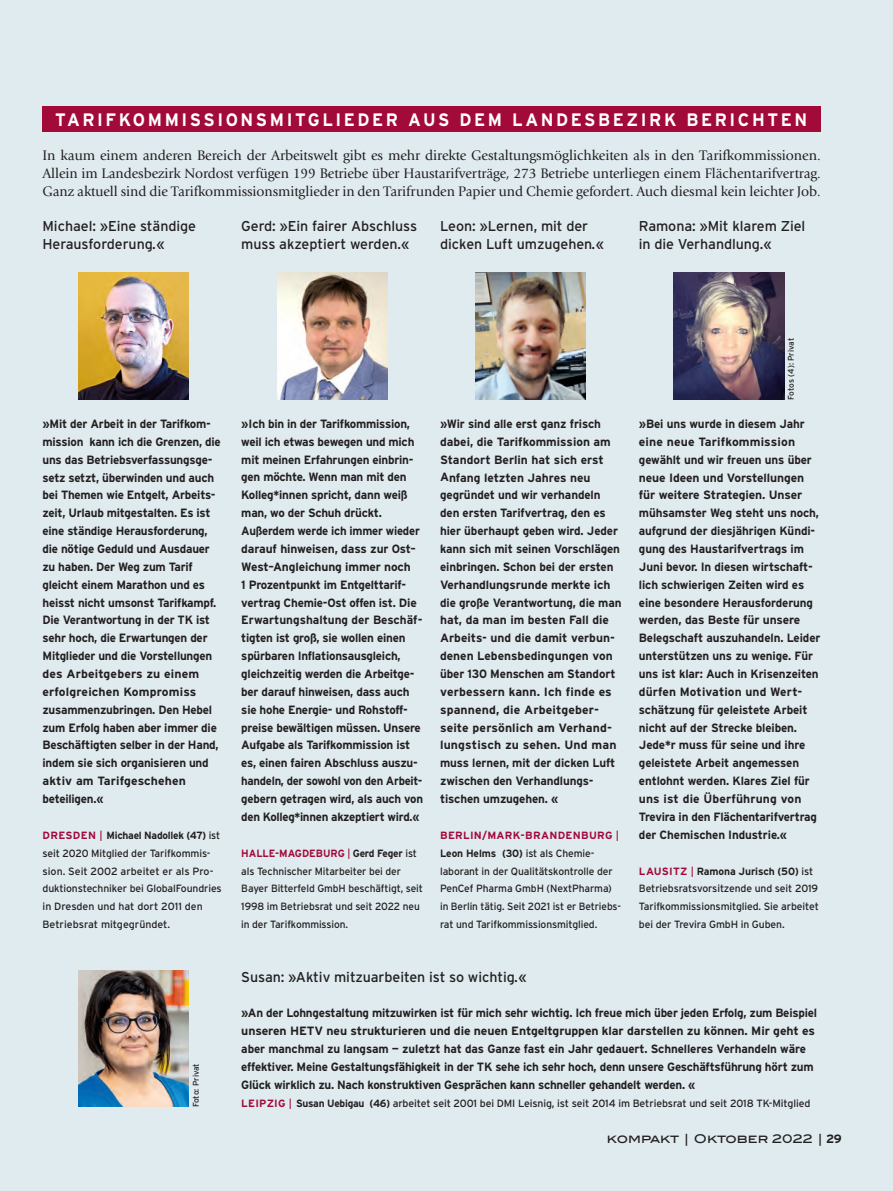
<style>
.page{position:relative;width:893px;height:1191px;background:#e0ebf0}
.page>*{position:absolute;margin:0;border:0;box-sizing:border-box;transform-origin:0 0}
.t1{font:700 18px "Interstate";letter-spacing:.15em;color:#fff;scale:.95 1}
.t2{font:14.25px/17.9px "Giovanni EF";letter-spacing:-.005em;color:#231f20;text-align:justify}
.t3{font:14.25px/17.9px "Interstate";letter-spacing:-.005em;color:#231f20}
.t4{font:700 12px/17.9px "Interstate";letter-spacing:-.02em;color:#231f20}
.t5{font:12px "Blair ITC Std";letter-spacing:-.01em;color:#231f20}
.t6{font:10.5px/17.9px "Interstate";letter-spacing:-.01em;color:#231f20}
.t7{font:8.25px "Interstate";color:#231f20}
.s1{font-style:italic}
.s2{font-weight:700;color:#a20a3a}
.s3{color:#a20a3a}
.s4{font-weight:700}
.s5{font-family:"Interstate";font-weight:700}
</style>
<div class="page">
<div style="left:43px;top:106px;width:778px;height:26px;background:#a20a3a"></div>
<img style="left:78px;top:272px;width:111px;height:128px">
<img style="left:277px;top:272px;width:111px;height:128px">
<img style="left:475px;top:272px;width:111px;height:128px">
<img style="left:674px;top:272px;width:110px;height:128px">
<img style="left:78px;top:970px;width:111px;height:136px">
<h1 class="t1" style="left:55px;top:109px;width:15px">TARIFKOMMI</h1>
<h1 class="t1" style="left:190px;top:109px;width:42px">SSION</h1>
<h1 class="t1" style="left:256px;top:109px;width:29px">SMITGLIEDER</h1>
<h1 class="t1" style="left:408px;top:109px;width:69px">AU S DEM</h1>
<h1 class="t1" style="left:512px;top:109px;width:16px">LANDE</h1>
<h1 class="t1" style="left:584px;top:109px;width:73px">SBEZIRK</h1>
<h1 class="t1" style="left:686px;top:109px;width:31px">BERICHTEN</h1>
<p class="t2" style="left:43px;top:146px;width:780px">In kaum einem anderen Bereich der Arbeitswelt gibt es mehr direkte Gestaltungsmöglichkeiten als in den Tarifkommissionen.<br>Allein im Landesbezirk Nordost verfügen 199 Betriebe über Haustarifverträge, 273 Betriebe unterliegen einem Flächentarifvertrag.<br>Ganz aktuell sind die Tarifkommissionsmitglieder in den Tarifrunden Papier und Chemie gefordert. Auch diesmal kein leichter Job.</p>
<p class="t3" style="left:43px;top:217px;width:155px">Michael: »Eine ständige<br>Herausforderung<span class="s1">.</span>«</p>
<p class="t3" style="left:241px;top:217px;width:177px">Gerd: »Ein fairer Abschluss muss akzeptiert werden.«</p>
<p class="t3" style="left:440px;top:217px;width:166px">Leon: »Lernen, mit der dicken Luft umzugehen<span class="s1">.</span>«</p>
<p class="t3" style="left:639px;top:217px;width:168px">Ramona: »Mit klarem Ziel in die Verhandlung.«</p>
<p class="t4" style="left:43px;top:415px;width:180px">»M it der Arbeit in der Tarifkom&shy;mission kann ich die Grenzen, die uns das Betriebsverfassungsge&shy;setz setzt, überwinden und auch bei Themen wie Entgelt, Arbeits&shy;zeit, U rlaub mitgestalten. Es ist eine ständige Herausforderung, die nötige Geduld und Ausdauer zu haben. Der Weg zum Tarif gleicht einem Marathon und es heisst nicht umsonst Tarifkampf.<br>Die Verantwortung in der TK ist sehr hoch, die Erwartungen der<br>M itglieder und die Vorstellungen des Arbeitgebers zu einem erfolgreichen Kompromiss zusammenzubringen. Den Hebel zum Erfolg haben aber immer die<br>Beschäftigten selber in der Hand, indem sie sich organisieren und aktiv am Tarifgeschehen beteiligen.«</p>
<p class="t6" style="left:43px;top:826px;width:181px"><span class="s2">dres den</span> <span class="s3">|</span> <span class="s4">M ichael Nadollek (47)</span> ist seit 2020 Mitglied der Tarifkommis&shy;sion. Seit 2002 arbeitet er als Pro&shy;duktionstechniker bei GlobalFoundries in Dresden und hat dort 2011 den Betriebsrat mitgegründet.</p>
<p class="t7" style="left:191px;top:1107px;width:45px;rotate:-90deg">Foto: Privat</p>
<p class="t4" style="left:241px;top:415px;width:183px">»I ch bin in der Tarifkommission, weil ich etwas bewegen und mich mit meinen Erfahrungen einbrin&shy;gen möchte. Wenn man mit den<br>Kolleg*innen spricht, dann weiß man, wo der Schuh drückt.<br>Außerdem werde ich immer wieder darauf hinweisen, dass zur Ost–<br>West–Angleichung immer noch<br>1 Prozentpunkt im Entgelttarif&shy;vertrag Chemie-Ost offen ist. Die<br>Erwartungshaltung der Beschäf&shy;tigten ist groß, sie wollen einen spürbaren I nflationsausgleich, gleichzeitig werden die Arbeitge&shy;ber darauf hinweisen, dass auch sie hohe Energie- und Rohstoff&shy;preise bewältigen müssen. U nsere<br>Aufgabe als Tarifkommission ist es, einen fairen Abschluss auszu&shy;handeln, der sowohl von den Arbeit&shy;gebern getragen wird, als auch von den Kolleg*innen akzeptiert wird.«</p>
<p class="t6" style="left:241px;top:844px;width:183px"><span class="s2">halle-magdeburg</span> <span class="s3">|</span> <span class="s4">Gerd Feger</span> ist als Technischer Mitarbeiter bei der Bayer Bitterfeld GmbH beschäftigt, seit 1998 im Betriebsrat und seit 2022 neu in der Tarifkommission.</p>
<p class="t4" style="left:440px;top:415px;width:183px">»Wir sind alle erst ganz frisch dabei, die Tarifkommission am<br>Standort Berlin hat sich erst<br>Anfang letzten Jahres neu gegründet und wir verhandeln den ersten Tarifvertrag, den es hier überhaupt geben wird. Jeder kann sich mit seinen Vorschlägen einbringen. Schon bei der ersten<br>Verhandlungsrunde merkte ich die große Verantwortung, die man hat, da man im besten Fall die<br>Arbeits- und die damit verbun&shy;denen Lebensbedingungen von über 130 Menschen am Standort verbessern kann. I ch finde es spannend, die Arbeitgeber&shy;seite persönlich am Verhand&shy;lungstisch zu sehen. U nd man muss lernen, mit der dicken Luft zwischen den Verhandlungs&shy;tischen umzugehen. «</p>
<p class="t6" style="left:440px;top:826px;width:182px"><span class="s2">berlin/mark-brandenburg</span> <span class="s3">| </span><span class="s4">Leon Helms (30)</span> ist als Chemie&shy;laborant in der Qualitätskontrolle der PenCef Pharma GmbH (NextPharma) in Berlin tätig. Seit 2021 ist er Betriebs&shy;rat und Tarifkommissionsmitglied.</p>
<p class="t3" style="left:241px;top:967px;width:287px">Susan: »Aktiv mitzuarbeiten ist so wichtig<span class="s1">.</span>«</p>
<p class="t7" style="left:786px;top:399px;width:63px;rotate:-90deg">Fotos (4): Privat</p>
<p class="t4" style="left:639px;top:415px;width:183px">»Bei uns wurde in diesem Jahr eine neue Tarifkommission gewählt und wir freuen uns über neue I deen und Vorstellungen für weitere Strategien. U nser mühsamster Weg steht uns noch, aufgrund der diesjährigen Kündi&shy;gung des Haustarifvertrags im<br>Juni bevor. I n diesen wirtschaft&shy;lich schwierigen Zeiten wird es eine besondere Herausforderung werden, das Beste für unsere<br>Belegschaft auszuhandeln. Leider unterstützen uns zu wenige. Für uns ist klar: Auch in Krisenzeiten dürfen Motivation und Wert&shy;schätzung für geleistete Arbeit nicht auf der Strecke bleiben.<br>Jede*r muss für seine und ihre geleistete Arbeit angemessen entlohnt werden. Klares Ziel für uns ist die Überführung von<br>Trevira in den Flächentarifvertrag der Chemischen I ndustrie.«</p>
<p class="t6" style="left:639px;top:862px;width:182px"><span class="s2">laus itz</span> <span class="s3">|</span> <span class="s4">Ramona Jurisch (50)</span> ist Betriebsratsvorsitzende und seit 2019<br>Tarifkommissionsmitglied. Sie arbeitet bei der Trevira GmbH in Guben.</p>
<p class="t4" style="left:241px;top:1004px;width:577px">»An der Lohngestaltung mitzuwirken ist für mich sehr wichtig. I ch freue mich über jeden Erfolg, zum Beispiel unseren HET</p>
<p class="t4" style="left:241px;top:1022px;width:575px;text-indent:73px">V neu strukturieren und die neuen Entgeltgruppen klar darstellen zu können. M ir geht es aber manchmal zu langsam — zuletzt hat das Ganze fast ein Jahr gedauert. Schnelleres Verhandeln wäre effektiver. Meine Gestaltungsfähigkeit in der TK sehe ich sehr hoch, denn unsere Geschäftsführung hört zum Glück wirklich zu. Nach konstruktiven Gesprächen kann schneller gehandelt werden. «</p>
<p class="t6" style="left:241px;top:1094px;width:571px"><span class="s2">leipz ig</span> <span class="s3">|</span> <span class="s4">Susan Uebigau (46)</span> arbeitet seit 2001 bei DMI Leisnig, ist seit 2014 im Betriebsrat und seit 2018 TK-Mitglied</p>
<p class="t5" style="left:607px;top:1131px;width:236px">KOMPAKT | OKTOBER 2022 | <span class="s5">29</span></p>
</div>
